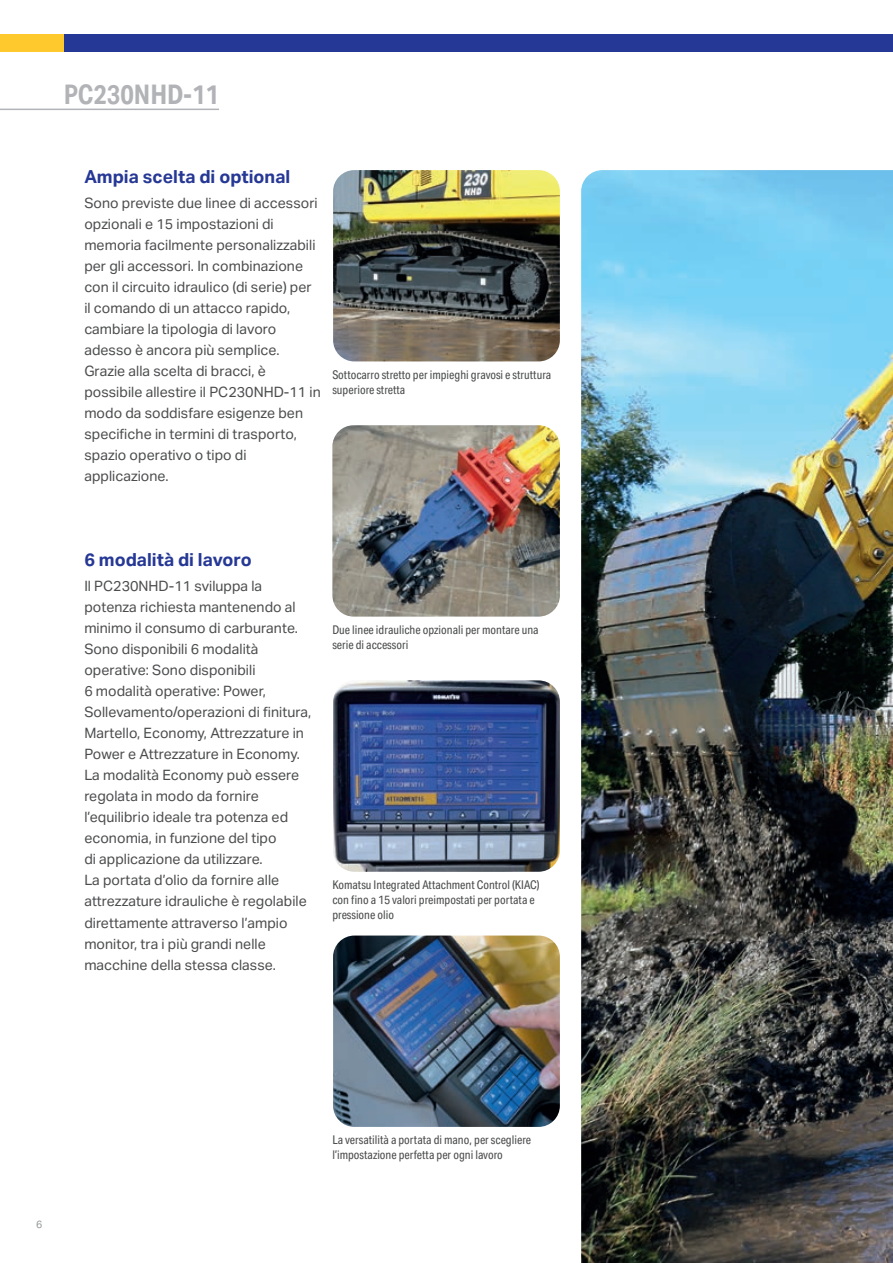
<style>
.page{position:relative;width:893px;height:1263px;background:#fff}
.page>*{position:absolute;margin:0;border:0;box-sizing:border-box;transform-origin:0 0}
.t1{font:700 27px "Aktiv Grotesk Cd";color:#b2b3b7}
.t2{font:700 18px "Aktiv Grotesk";color:#263895}
.t3{font:14.25px/21px "Aktiv Grotesk";color:#4b4c4d}
.t4{font:12px/15px "Aktiv Grotesk Cd";color:#4b4c4d}
.t5{font:10.5px "Aktiv Grotesk";color:#939598}
</style>
<div class="page">
<img style="left:581px;top:170px;width:312px;height:1093px">
<img style="left:333px;top:935px;width:227px;height:192px">
<img style="left:333px;top:680px;width:227px;height:192px">
<img style="left:333px;top:170px;width:227px;height:191px">
<img style="left:332px;top:425px;width:228px;height:192px">
<hr style="left:0;top:109px;width:219px;height:1px;background:#b2b3b7">
<div style="left:0;top:34px;width:143px;height:17px;background:#fec92d"></div>
<div style="left:64px;top:34px;width:829px;height:17px;background:#263895"></div>
<h1 class="t1" style="left:64px;top:79px;width:157px">PC230NHD-11</h1>
<p class="t2" style="left:84px;top:166px;width:208px">Ampia scelta di optional</p>
<p class="t3" style="left:84px;top:193px;width:238px">Sono previste due linee di accessori opzionali e 15 impostazioni di memoria facilmente personalizzabili per gli accessori. In combinazione con il circuito idraulico (di serie) per il comando di un attacco rapido, cambiare la tipologia di lavoro adesso è ancora più semplice.<br>Grazie alla scelta di bracci, è possibile allestire il PC230NHD-11 in modo da soddisfare esigenze ben specifiche in termini di trasporto, spazio operativo o tipo di applicazione.</p>
<p class="t4" style="left:332px;top:367px;width:220px">Sottocarro stretto per impieghi gravosi e struttura superiore stretta</p>
<p class="t2" style="left:84px;top:549px;width:169px">6 modalità di lavoro</p>
<p class="t3" style="left:84px;top:576px;width:229px">Il PC230NHD-11 sviluppa la potenza richiesta mantenendo al minimo il consumo di carburante.<br>Sono disponibili 6 modalità operative: Sono disponibili<br>6 modalità operative: Power,<br>Sollevamento/operazioni di finitura,<br>Martello, Economy, Attrezzature in<br>Power e Attrezzature in Economy.<br>La modalità Economy può essere regolata in modo da fornire l’equilibrio ideale tra potenza ed economia, in funzione del tipo<br>di applicazione da utilizzare.<br>La portata d’olio da fornire alle attrezzature idrauliche è regolabile direttamente attraverso l’ampio monitor, tra i più grandi nelle macchine della stessa classe.</p>
<p class="t4" style="left:332px;top:622px;width:208px">Due linee idrauliche opzionali per montare una serie di accessori</p>
<p class="t4" style="left:332px;top:877px;width:209px">Komatsu Integrated Attachment Control (KIAC) con fino a 15 valori preimpostati per portata e pressione olio</p>
<p class="t5" style="left:36px;top:1218px;width:8px">6</p>
<p class="t4" style="left:332px;top:1132px;width:200px">La versatilità a portata di mano, per scegliere l’impostazione perfetta per ogni lavoro</p>
</div>
